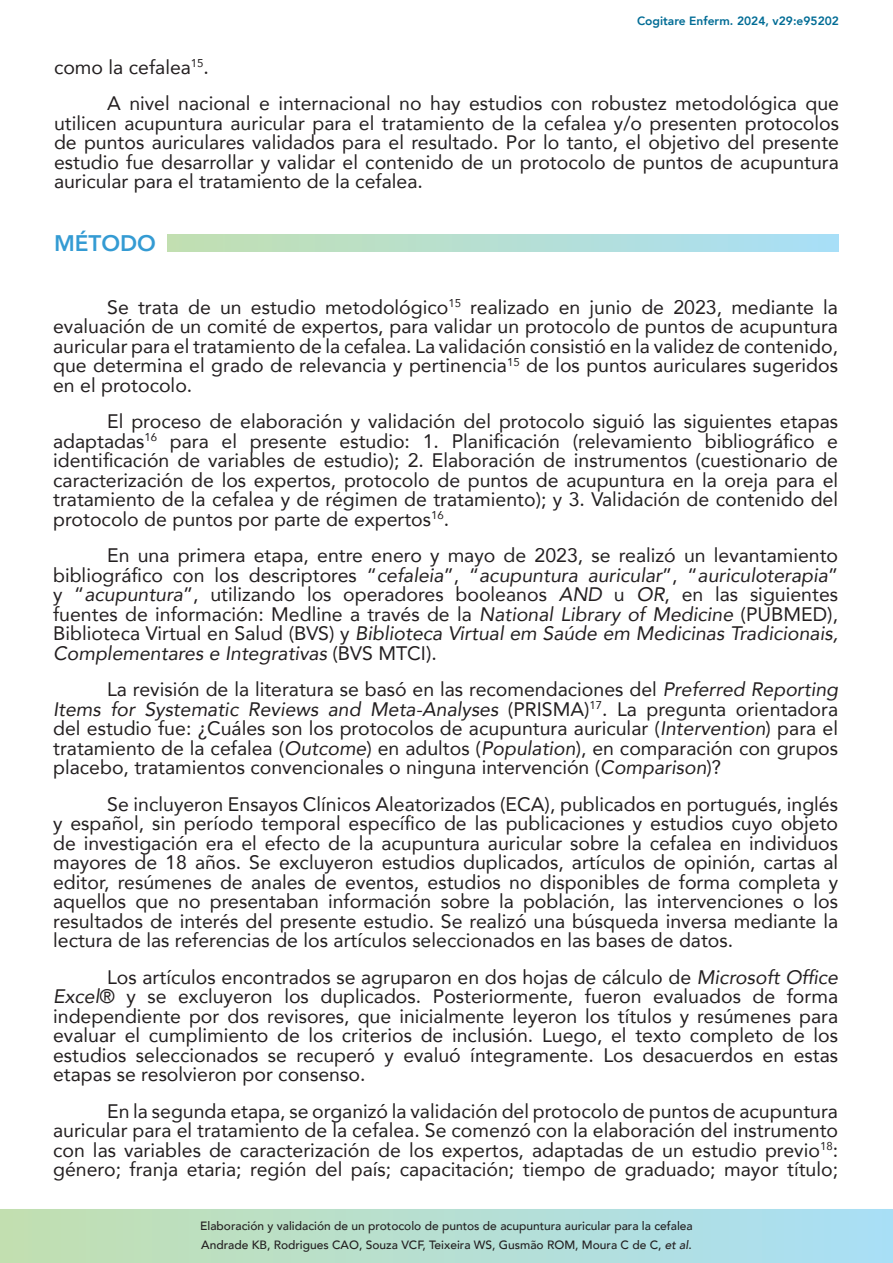
<style>
.page{position:relative;width:893px;height:1263px;background:#fff}
.page>*{position:absolute;margin:0;border:0;box-sizing:border-box;transform-origin:0 0}
.t1{font:800 22.5px "Avenir";color:#349bd3}
.t2{font:19.5px/19.5px "Avenir";color:#231f20;text-align:justify}
.t3{font:500 12px/18.6px "Avenir";color:#231f20}
.t4{font:800 12px "Avenir";color:#006c95}
.s1{font-style:italic}
</style>
<div class="page">
<svg style="left:0;top:1209px;width:893px;height:54px;background:#b6dfd2"></svg>
<div style="left:168px;top:235px;width:671px;height:16px;background:linear-gradient(to right,#c2dfb1,#a9dff7)"></div>
<p class="t4" style="left:637px;top:10px;width:203px">Cogitare Enferm. 2024, v29:e95202</p>
<p class="t2" style="left:54px;top:56px;width:157px">como la cefalea<sup>15</sup>.</p>
<p class="t2" style="left:54px;top:93px;width:786px;text-indent:53px">A nivel nacional e internacional no hay estudios con robustez metodológica que utilicen acupuntura auricular para el tratamiento de la cefalea y/o presenten protocolos de puntos auriculares validados para el resultado. Por lo tanto, el objetivo del presente estudio fue desarrollar y validar el contenido de un protocolo de puntos de acupuntura auricular para el tratamiento de la cefalea.</p>
<p class="t1" style="left:54px;top:223px;width:104px">MÉTODO</p>
<p class="t2" style="left:53px;top:297px;width:786px;text-indent:54px">Se trata de un estudio metodológico<sup>15</sup> realizado en junio de 2023, mediante la evaluación de un comité de expertos, para validar un protocolo de puntos de acupuntura auricular para el tratamiento de la cefalea. La validación consistió en la validez de contenido, que determina el grado de relevancia y pertinencia<sup>15</sup> de los puntos auriculares sugeridos en el protocolo.</p>
<p class="t2" style="left:53px;top:411px;width:787px;text-indent:54px">El proceso de elaboración y validación del protocolo siguió las siguientes etapas adaptadas<sup>16</sup> para el presente estudio: 1. Planificación (relevamiento bibliográfico e identificación de variables de estudio); 2. Elaboración de instrumentos (cuestionario de caracterización de los expertos, protocolo de puntos de acupuntura en la oreja para el tratamiento de la cefalea y de régimen de tratamiento); y 3. Validación de contenido del protocolo de puntos por parte de expertos<sup>16</sup>.</p>
<p class="t2" style="left:53px;top:545px;width:786px;text-indent:54px">En una primera etapa, entre enero y mayo de 2023, se realizó un levantamiento bibliográfico con los descriptores “<span class="s1">cefaleia</span>”, “<span class="s1">acupuntura auricular</span>”, “<span class="s1">auriculoterapia</span>” y “<span class="s1">acupuntura</span>”, utilizando los operadores booleanos <span class="s1">AND</span> u <span class="s1">OR</span>, en las siguientes fuentes de información: Medline a través de la <span class="s1">National Library of Medicine</span> (PUBMED), Biblioteca Virtual en Salud (BVS) y <span class="s1">Biblioteca Virtual em Saúde em Medicinas Tradicionais, Complementares e Integrativas</span> (BVS MTCI).</p>
<p class="t2" style="left:53px;top:679px;width:786px;text-indent:54px">La revisión de la literatura se basó en las recomendaciones del <span class="s1">Preferred Reporting Items for Systematic Reviews and Meta-Analyses</span> (PRISMA)<sup>17</sup>. La pregunta orientadora del estudio fue: ¿Cuáles son los protocolos de acupuntura auricular (<span class="s1">Intervention</span>) para el tratamiento de la cefalea (<span class="s1">Outcome</span>) en adultos (<span class="s1">Population</span>), en comparación con grupos placebo, tratamientos convencionales o ninguna intervención (<span class="s1">Comparison</span>)?</p>
<p class="t2" style="left:53px;top:794px;width:786px;text-indent:54px">Se incluyeron Ensayos Clínicos Aleatorizados (ECA), publicados en portugués, inglés y español, sin período temporal específico de las publicaciones y estudios cuyo objeto de investigación era el efecto de la acupuntura auricular sobre la cefalea en individuos mayores de 18 años. Se excluyeron estudios duplicados, artículos de opinión, cartas al editor, resúmenes de anales de eventos, estudios no disponibles de forma completa y aquellos que no presentaban información sobre la población, las intervenciones o los resultados de interés del presente estudio. Se realizó una búsqueda inversa mediante la lectura de las referencias de los artículos seleccionados en las bases de datos.</p>
<p class="t2" style="left:53px;top:967px;width:786px;text-indent:54px">Los artículos encontrados se agruparon en dos hojas de cálculo de <span class="s1">Microsoft Office Excel</span>® y se excluyeron los duplicados. Posteriormente, fueron evaluados de forma independiente por dos revisores, que inicialmente leyeron los títulos y resúmenes para evaluar el cumplimiento de los criterios de inclusión. Luego, el texto completo de los estudios seleccionados se recuperó y evaluó íntegramente. Los desacuerdos en estas etapas se resolvieron por consenso.</p>
<p class="t2" style="left:53px;top:1101px;width:786px;text-indent:54px">En la segunda etapa, se organizó la validación del protocolo de puntos de acupuntura auricular para el tratamiento de la cefalea. Se comenzó con la elaboración del instrumento con las variables de caracterización de los expertos, adaptadas de un estudio previo<sup>18</sup>: género; franja etaria; región del país; capacitación; tiempo de graduado; mayor título;</p>
<p class="t3" style="left:200px;top:1216px;width:494px">Elaboración y validación de un protocolo de puntos de acupuntura auricular para la cefalea<br>Andrade KB, Rodrigues CAO, Souza VCF, Teixeira WS, Gusmão ROM, Moura C de C, <span class="s1">et al</span>.</p>
</div>
